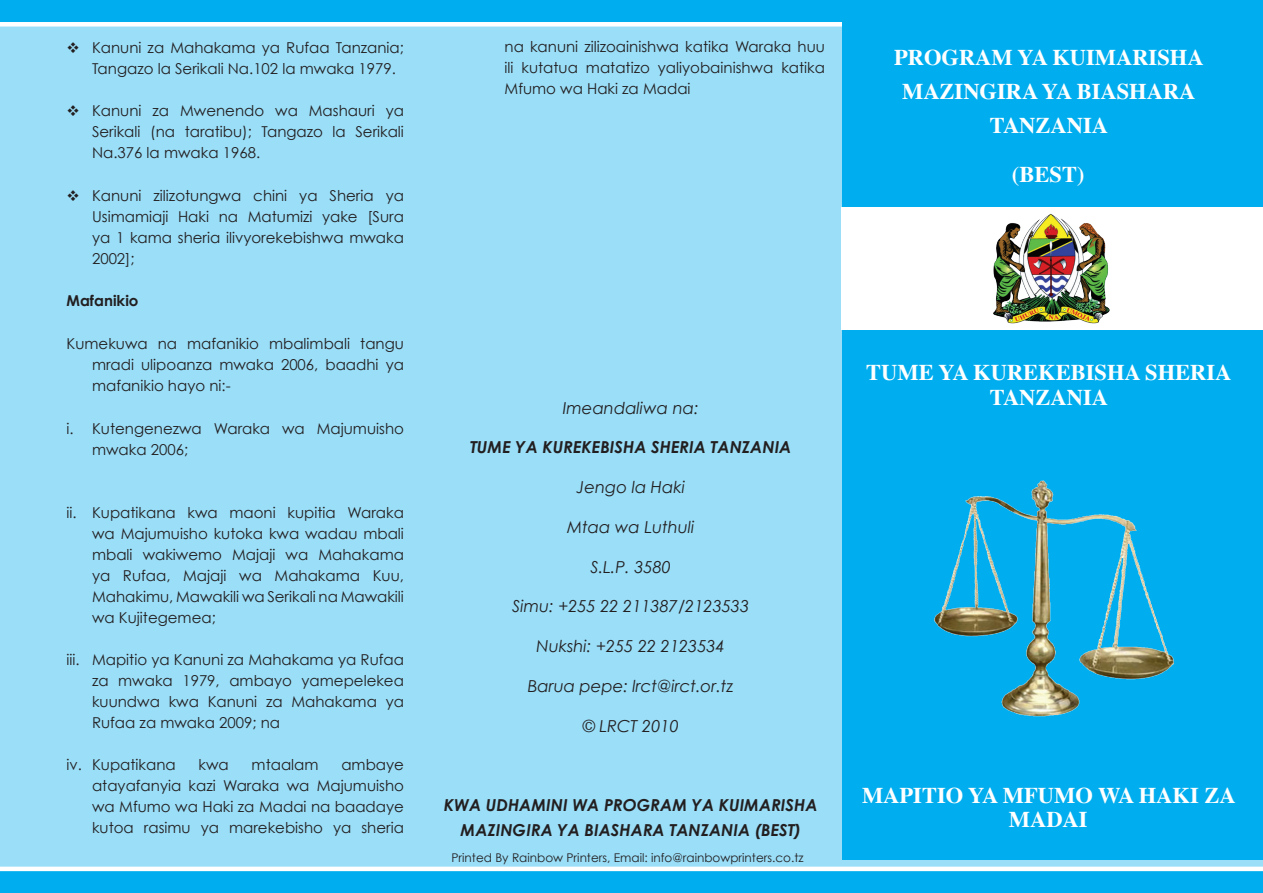
<style>
.page{position:relative;width:1263px;height:893px;background:#9adef8}
.page>*{position:absolute;margin:0;border:0;box-sizing:border-box;transform-origin:0 0}
.t1{font:700 22.5px/33.8px "Times";color:#fff;text-align:center}
.t2{font:italic 16.5px "Century Gothic";color:#231f20}
.t3{font:italic 700 16.5px/24.8px "Century Gothic";color:#231f20;text-align:center}
.Body_2{font:15px/21px "Century Gothic";color:#231f20;text-align:justify}
.Body_2-2{font:700 15px "Century Gothic";color:#231f20}
.Body_1{font:12px "Century Gothic";color:#231f20}
</style>
<div class="page">
<div style="left:0;top:0;width:1263px;height:25px;background:#00aeef"></div>
<div style="left:0;top:869px;width:1263px;height:24px;background:#00aeef"></div>
<div style="left:0;top:22px;width:1263px;height:5px;background:#fff"></div>
<hr style="left:0;top:867px;width:1263px;height:4px;background:#fff">
<div style="left:842px;top:20px;width:421px;height:839px;background:#00aeef"></div>
<div style="left:841px;top:207px;width:422px;height:123px;background:#fff"></div>
<img style="left:993px;top:213px;width:117px;height:111px">
<img style="left:934px;top:480px;width:240px;height:237px">
<p class="Body_2" style="left:92px;top:36px;width:313px;text-indent:-26px">❖ Kanuni za Mahakama ya Rufaa Tanzania;<br>Tangazo la Serikali Na.102 la mwaka 1979.</p>
<p class="Body_2" style="left:92px;top:100px;width:313px;text-indent:-26px">❖ Kanuni za Mwenendo wa Mashauri ya Serikali (na taratibu); Tangazo la Serikali Na.376 la mwaka 1968.</p>
<p class="Body_2" style="left:92px;top:185px;width:313px;text-indent:-26px">❖ Kanuni zilizotungwa chini ya Sheria ya Usimamiaji Haki na Matumizi yake [Sura ya 1 kama sheria ilivyorekebishwa mwaka 2002];</p>
<p class="Body_2-2" style="left:67px;top:292px;width:73px">Mafanikio</p>
<p class="Body_2" style="left:92px;top:333px;width:313px;text-indent:-26px">Kumekuwa na mafanikio mbalimbali tangu mradi ulipoanza mwaka 2006, baadhi ya mafanikio hayo ni:-</p>
<p class="Body_2" style="left:92px;top:417px;width:313px;text-indent:-26px">i. Kutengenezwa Waraka wa Majumuisho mwaka 2006;</p>
<p class="Body_2" style="left:92px;top:501px;width:313px;text-indent:-26px">ii. Kupatikana kwa maoni kupitia Waraka wa Majumuisho kutoka kwa wadau mbali mbali wakiwemo Majaji wa Mahakama ya Rufaa, Majaji wa Mahakama Kuu, Mahakimu, Mawakili wa Serikali na Mawakili wa Kujitegemea;</p>
<p class="Body_2" style="left:92px;top:648px;width:313px;text-indent:-26px">iii. Mapitio ya Kanuni za Mahakama ya Rufaa za mwaka 1979, ambayo yamepelekea kuundwa kwa Kanuni za Mahakama ya Rufaa za mwaka 2009; na</p>
<p class="Body_2" style="left:67px;top:753px;width:111px">iv. Kupatikana</p>
<p class="Body_2" style="left:199px;top:753px;width:32px">kwa</p>
<p class="Body_2" style="left:252px;top:753px;width:68px">mtaalam</p>
<p class="Body_2" style="left:92px;top:753px;width:313px;text-indent:249px">ambaye atayafanyia kazi Waraka wa Majumuisho wa Mfumo wa Haki za Madai na baadaye kutoa rasimu ya marekebisho ya sheria</p>
<p class="Body_2" style="left:504px;top:36px;width:322px">na kanuni zilizoainishwa katika Waraka huu ili kutatua matatizo yaliyobainishwa katika Mfumo wa Haki za Madai</p>
<p class="t1" style="left:894px;top:39px;width:311px">PROGRAM YA KUIMARISHA<br>MAZINGIRA YA BIASHARA<br>TANZANIA</p>
<p class="t1" style="left:1012px;top:155px;width:74px">(BEST)</p>
<p class="t2" style="left:563px;top:398px;width:137px">Imeandaliwa na:</p>
<p class="t3" style="left:470px;top:435px;width:323px">TUME YA KUREKEBISHA SHERIA TANZANIA</p>
<p class="t2" style="left:576px;top:477px;width:110px">Jengo la Haki</p>
<p class="t2" style="left:567px;top:517px;width:129px">Mtaa wa Luthuli</p>
<p class="t2" style="left:590px;top:557px;width:82px">S.L.P. 3580</p>
<p class="t2" style="left:512px;top:596px;width:239px">Simu: +255 22 211387/2123533</p>
<p class="t2" style="left:537px;top:636px;width:190px">Nukshi: +255 22 2123534</p>
<p class="t2" style="left:528px;top:676px;width:207px">Barua pepe: lrct@irct.or.tz</p>
<p class="t2" style="left:583px;top:716px;width:98px">© LRCT 2010</p>
<p class="t3" style="left:444px;top:792px;width:375px">KWA UDHAMINI WA PROGRAM YA KUIMARISHA<br>MAZINGIRA YA BIASHARA TANZANIA (BEST)</p>
<p class="Body_1" style="left:451px;top:851px;width:353px">Printed By Rainbow Printers, Email: info@rainbowprinters.co.tz</p>
<p class="t1" style="left:866px;top:358px;width:367px;line-height:24.8px">TUME YA KUREKEBISHA SHERIA<br>TANZANIA</p>
<p class="t1" style="left:862px;top:780px;width:375px;line-height:24.8px">MAPITIO YA MFUMO WA HAKI ZA<br>MADAI</p>
</div>
